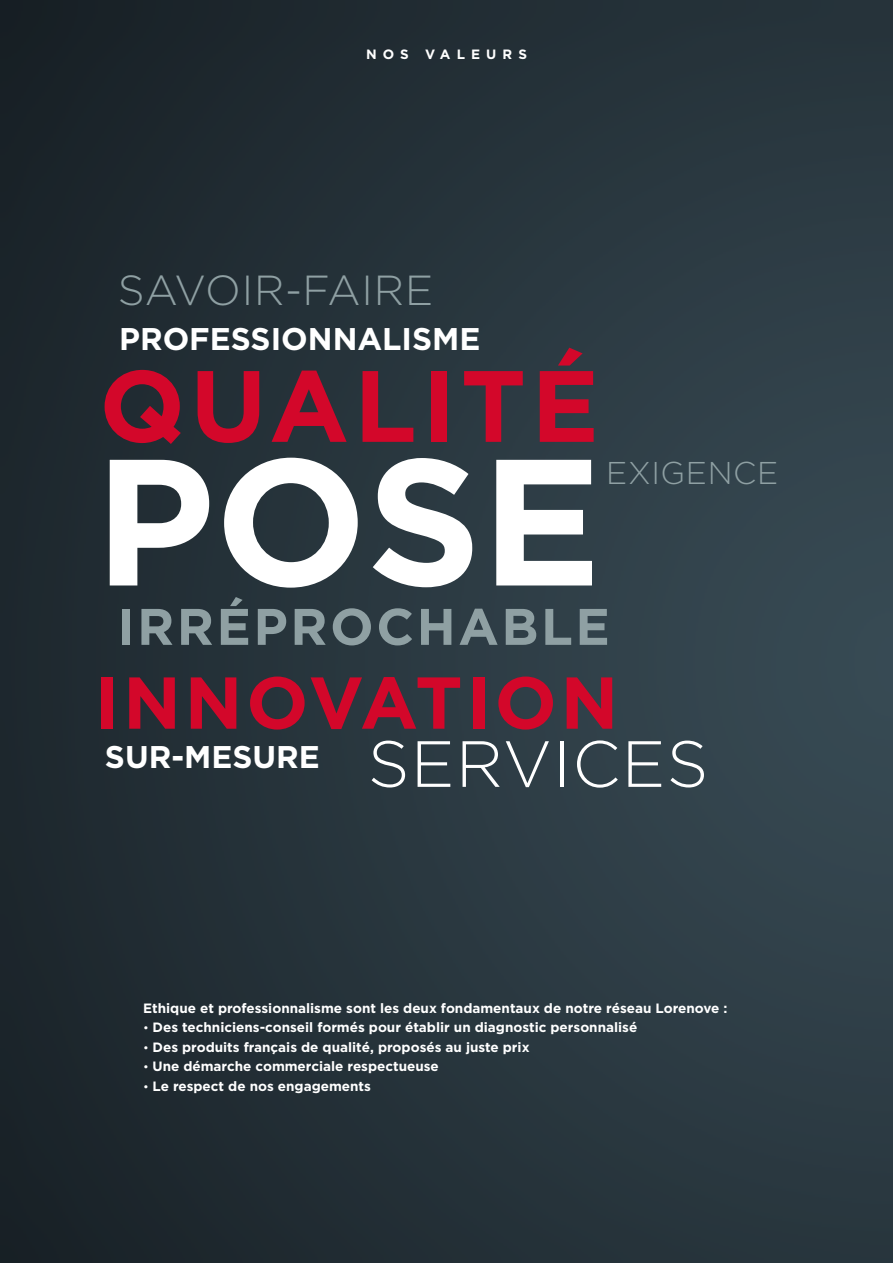
<style>
.page{position:relative;width:893px;height:1263px;background:#fff}
.page>*{position:absolute;margin:0;border:0;box-sizing:border-box;transform-origin:0 0}
.t1{font:700 179.55px "Gotham";color:#fff}
.t2{font:700 101.1px "Gotham";letter-spacing:.05em;color:#d3072a}
.t3{font:700 73.2px "Gotham";letter-spacing:.05em;color:#d3072a}
.t4{font:300 65.25px "Gotham Pro";letter-spacing:.02em;color:#fff}
.t5{font:700 51.3px "Gotham";letter-spacing:.05em;color:#8fa0a3}
.t6{font:300 42px "Gotham Pro";letter-spacing:.02em;color:#8fa0a3}
.t7{font:300 31.5px "Gotham Pro";letter-spacing:.02em;color:#8fa0a3}
.t8{font:700 31.35px "Gotham";color:#fff}
.t9{font:700 13.5px "Gotham";color:#fff}
.t10{font:700 13.5px "Gotham";letter-spacing:.45em;color:#fff}
.s1{font-family:"Gotham Pro";font-weight:400;font-size:12px}
</style>
<div class="page">
<img style="left:0;top:0;width:893px;height:1263px">
<p class="t10" style="left:366px;top:47px;width:162px">NOS VALEURS</p>
<h3 class="t6" style="left:118px;top:267px;width:317px">SAVOIR-FAIRE</h3>
<h3 class="t8" style="left:119px;top:321px;width:363px">PROFESSIONNALISME</h3>
<h2 class="t2" style="left:99px;top:348px;width:501px">QUALITÉ</h2>
<h1 class="t1" style="left:95px;top:418px;width:508px">POSE</h1>
<h3 class="t5" style="left:117px;top:597px;width:494px">IRRÉPROCHABLE</h3>
<h3 class="t7" style="left:606px;top:456px;width:173px">EXIGENCE</h3>
<h3 class="t3" style="left:95px;top:660px;width:525px">INNOVATION</h3>
<h3 class="t8" style="left:105px;top:739px;width:216px">SUR-MESURE</h3>
<h3 class="t4" style="left:368px;top:728px;width:342px">SERVICES</h3>
<p class="t9" style="left:143px;top:1000px;width:586px">Ethique et professionnalisme sont les deux fondamentaux de notre réseau Lorenove :</p>
<p class="t9" style="left:143px;top:1019px;width:496px"><span class="s1">•</span> Des techniciens-conseil formés pour établir un diagnostic personnalisé</p>
<p class="t9" style="left:143px;top:1039px;width:388px"><span class="s1">•</span> Des produits français de qualité, proposés au juste prix</p>
<p class="t9" style="left:143px;top:1058px;width:297px"><span class="s1">•</span> Une démarche commerciale respectueuse</p>
<p class="t9" style="left:143px;top:1078px;width:229px"><span class="s1">•</span> Le respect de nos engagements</p>
</div>
